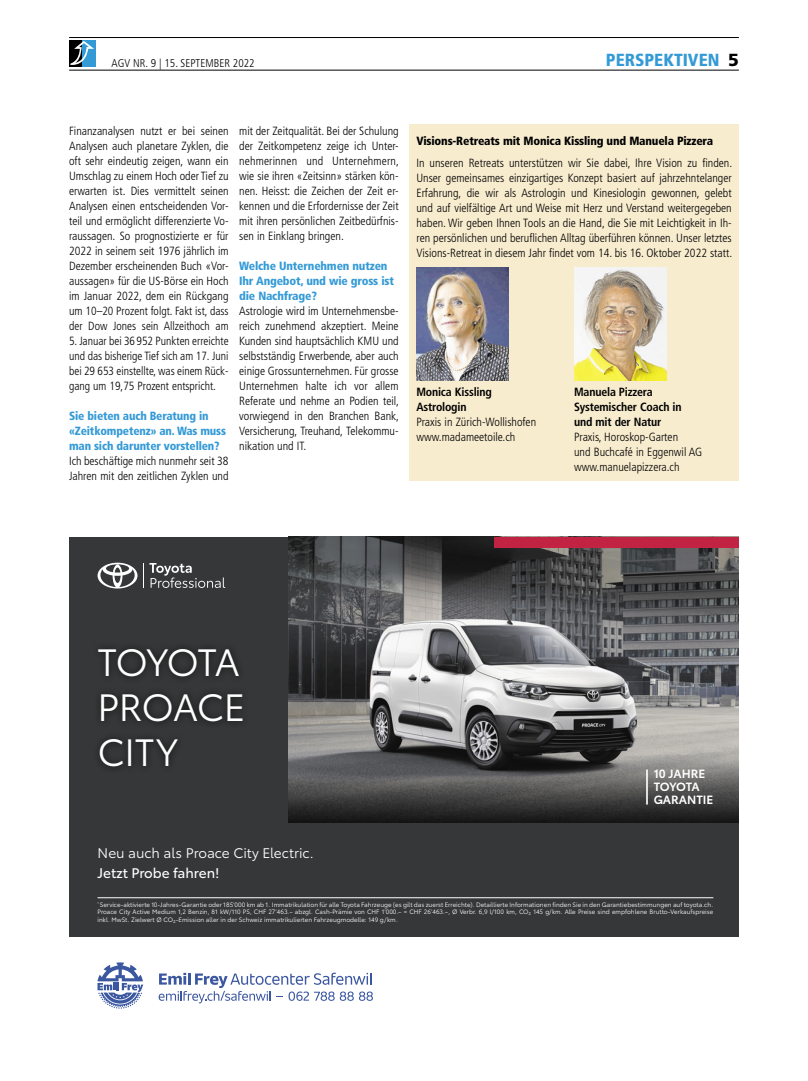
<style>
.page{position:relative;width:808px;height:1081px;background:#fff}
.page>*{position:absolute;margin:0;border:0;box-sizing:border-box;transform-origin:0 0}
.t1{font:37.5px/45px "Toyota Type";letter-spacing:-.03em;color:#fff}
.t2{font:900 condensed 17.5px "Frutiger LT Std";color:#349ad6}
.t3{font:13.75px "Toyota Type";letter-spacing:-.005em;color:#fff}
.t4{font:13.75px "Toyota Type";letter-spacing:-.005em;color:#fff}
.t5{font:300 condensed 11.88px/15px "Frutiger LT Std";color:#000;text-align:justify}
.t6{font:900 condensed 11.88px/15px "Frutiger LT Std";letter-spacing:-.015em;color:#349ad6}
.t7{font:700 condensed 11.88px/15px "Frutiger LT Std";letter-spacing:-.015em;color:#000}
.t8{font:900 condensed 11.88px "Frutiger LT Std";letter-spacing:-.015em;color:#000}
.t9{font:600 11.75px/12.9px "Toyota Type";color:#fff}
.t10{font:300 condensed 11.25px "Frutiger LT Std";color:#000}
.t11{font:6.25px/7.5px "Toyota Type";color:#fff;text-align:justify}
.s1{font-stretch:normal;color:#000}
</style>
<div class="page">
<hr style="left:69px;top:70px;width:670px;height:1px;background:#000">
<hr style="left:69px;top:37px;width:670px;height:1px;background:#000">
<div style="left:69px;top:40px;width:13px;height:27px;background:#000"></div>
<div style="left:82px;top:40px;width:13px;height:27px;background:#349ad6"></div>
<svg style="left:70px;top:41px;width:24px;height:24px"></svg>
<div style="left:409px;top:124px;width:330px;height:356px;background:#f8eccf"></div>
<img style="left:416px;top:267px;width:93px;height:114px">
<img style="left:574px;top:267px;width:92px;height:114px">
<div style="left:69px;top:537px;width:670px;height:399px;background:#363738"></div>
<img style="left:289px;top:537px;width:450px;height:218px">
<div style="left:494px;top:537px;width:245px;height:10px;background:#c22343"></div>
<svg style="left:97px;top:962px;width:46px;height:46px"></svg>
<svg style="left:159px;top:972px;width:214px;height:31px"></svg>
<div style="left:91px;top:641px;width:159px;height:133px;background:#323334"></div>
<hr style="left:98px;top:897px;width:615px;height:1px;background:#fff">
<svg style="left:289px;top:755px;width:450px;height:67px"></svg>
<hr style="left:646px;top:769px;width:2px;height:35px;background:#fff">
<svg style="left:98px;top:563px;width:127px;height:25px"></svg>
<p class="t10" style="left:112px;top:57px;width:144px">AGV NR. 9 | 15. SEPTEMBER 2022</p>
<h2 class="t2" style="left:606px;top:50px;width:134px">PERSPEKTIVEN <span class="s1">5</span></h2>
<p class="t5" style="left:69px;top:124px;width:161px">Finanzanalysen nutzt er bei seinen Analysen auch planetare Zyklen, die oft sehr eindeutig zeigen, wann ein Umschlag zu einem Hoch oder Tief zu erwarten ist. Dies vermittelt seinen Analysen einen entscheidenden Vor&shy;teil und ermöglicht differenzierte Vo&shy;raussagen. So prognostizierte er für 2022 in seinem seit 1976 jährlich im Dezember erscheinenden Buch «Vor&shy;aussagen» für die US-Börse ein Hoch im Januar 2022, dem ein Rückgang um 10–20 Prozent folgt. Fakt ist, dass der Dow Jones sein Allzeithoch am</p>
<p class="t5" style="left:69px;top:334px;width:161px">5. Januar bei 36 952 Punkten erreichte und das bisherige Tief sich am 17. Juni bei 29 653 einstellte, was einem Rück&shy;gang um 19,75 Prozent entspricht.</p>
<p class="t6" style="left:69px;top:408px;width:158px">Sie bieten auch Beratung in «Zeitkompetenz» an. Was muss man sich darunter vorstellen?</p>
<p class="t5" style="left:69px;top:454px;width:161px">Ich beschäftige mich nunmehr seit 38<br>Jahren mit den zeitlichen Zyklen und</p>
<p class="t5" style="left:239px;top:124px;width:161px">mit der Zeitqualität. Bei der Schulung der Zeitkompetenz zeige ich Unter&shy;nehmerinnen und Unternehmern, wie sie ihren «Zeitsinn» stärken kön&shy;nen. Heisst: die Zeichen der Zeit er&shy;kennen und die Erfordernisse der Zeit mit ihren persönlichen Zeitbedürfnis&shy;sen in Einklang bringen.</p>
<p class="t6" style="left:239px;top:258px;width:156px">Welche Unternehmen nutzen<br>Ihr Angebot, und wie gross ist die Nachfrage?</p>
<p class="t5" style="left:239px;top:304px;width:161px">Astrologie wird im Unternehmensbe&shy;reich zunehmend akzeptiert. Meine Kunden sind hauptsächlich KMU und selbstständig Erwerbende, aber auch einige Grossunternehmen. Für grosse Unternehmen halte ich vor allem Referate und nehme an Podien teil, vorwiegend in den Branchen Bank, Versicherung, Treuhand, Telekommu&shy;nikation und IT.</p>
<p class="t8" style="left:416px;top:134px;width:298px">Visions-Retreats mit Monica Kissling und Manuela Pizzera</p>
<p class="t5" style="left:416px;top:155px;width:317px">In unseren Retreats unterstützen wir Sie dabei, Ihre Vision zu finden.<br>Unser gemeinsames einzigartiges Konzept basiert auf jahrzehntelanger Erfahrung, die wir als Astrologin und Kinesiologin gewonnen, gelebt und auf vielfältige Art und Weise mit Herz und Verstand weitergegeben haben. Wir geben Ihnen Tools an die Hand, die Sie mit Leichtigkeit in Ih&shy;ren persönlichen und beruflichen Alltag überführen können. Unser letztes Visions-Retreat in diesem Jahr findet vom 14. bis 16. Oktober 2022 statt.</p>
<p class="t7" style="left:416px;top:384px;width:77px">Monica Kissling<br>Astrologin</p>
<p class="t5" style="left:416px;top:415px;width:121px">Praxis in Zürich-Wollishofen www.madameetoile.ch</p>
<p class="t7" style="left:574px;top:384px;width:109px">Manuela Pizzera<br>Systemischer Coach in und mit der Natur</p>
<p class="t5" style="left:574px;top:430px;width:130px;text-align:left">Praxis, Horoskop-Garten<br>und Buchcafé in Eggenwil AG www.manuelapizzera.ch</p>
<h1 class="t1" style="left:97px;top:637px;width:150px">TOYOTA<br>PROACE<br>CITY</h1>
<p class="t3" style="left:98px;top:842px;width:218px">Neu auch als Proace City Electric.</p>
<p class="t4" style="left:98px;top:862px;width:124px">Jetzt Probe fahren!</p>
<p class="t9" style="left:654px;top:766px;width:61px">10 JAHRE<br>TOYOTA<br>GARANTIE</p>
<p class="t11" style="left:98px;top:900px;width:617px"><sup>*</sup> Service-aktivierte 10-Jahres-Garantie oder 185’000 km ab 1. Immatrikulation für alle Toyota Fahrzeuge (es gilt das zuerst Erreichte). Detaillierte Informationen finden Sie in den Garantiebestimmungen auf toyota.ch.<br>Proace City Active Medium 1,2 Benzin, 81 kW/110 PS, CHF 27’463.– abzgl. Cash-Prämie von CHF 1’000.– = CHF 26’463.–, Ø Verbr. 6,9 l/100 km, CO₂ 145 g/km. Alle Preise sind empfohlene Brutto-Verkaufspreise inkl. MwSt. Zielwert Ø CO₂-Emission aller in der Schweiz immatrikulierten Fahrzeugmodelle: 149 g/km.</p>
</div>
